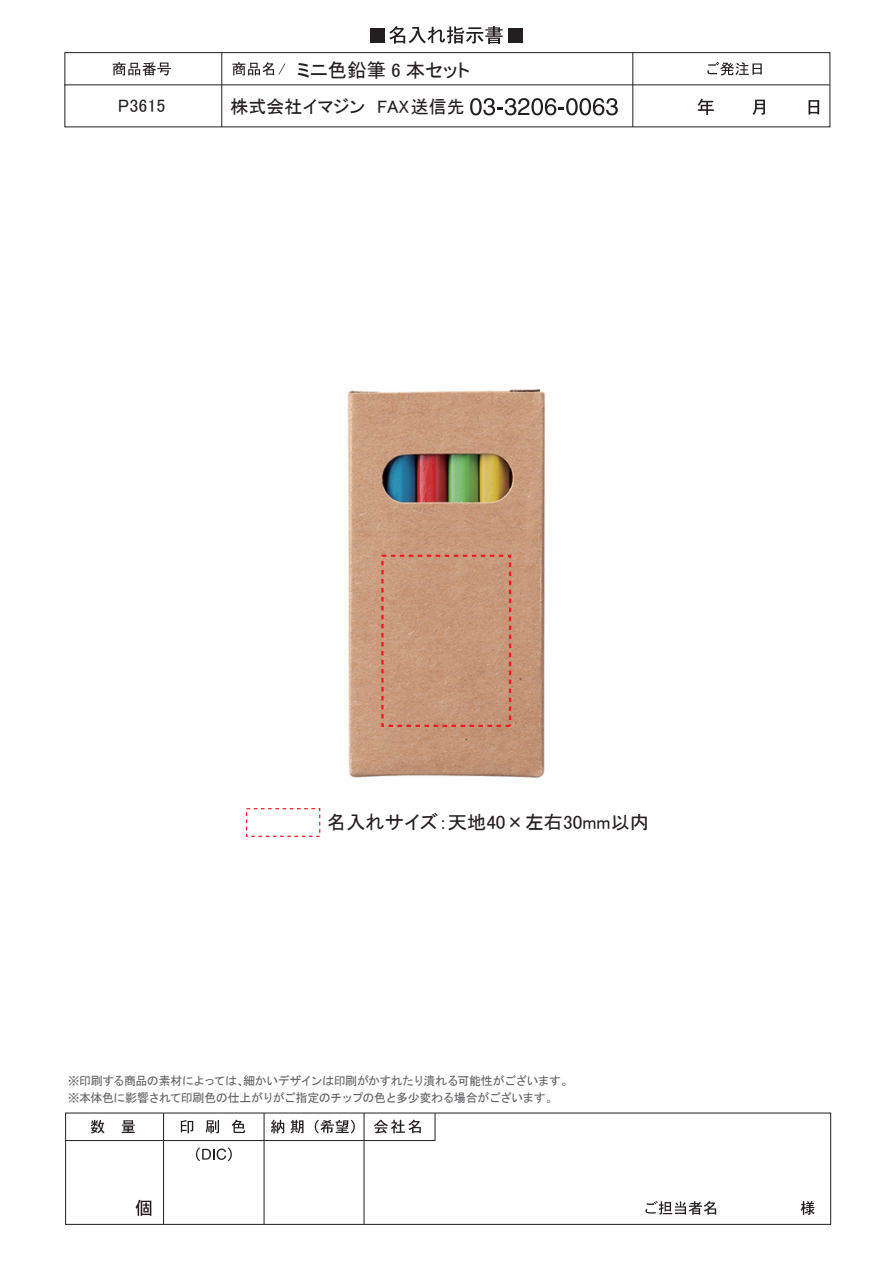
<style>
.page{position:relative;width:893px;height:1263px;background:#fff}
.page>*{position:absolute;margin:0;border:0;box-sizing:border-box;transform-origin:0 0}
.t1{font:19.5px "MS P Gothic";color:#231f20}
.t2{font:19.2px "MS P Gothic";color:#231f20}
.t3{font:18px "MS P Gothic";color:#231f20}
.t4{font:12px/17px "MS Gothic";letter-spacing:-.045em;color:#616164}
</style>
<div class="page">
<div style="left:65px;top:1113px;width:766px;height:112px;border:1px solid #231f20"></div>
<hr style="left:264px;top:1113px;width:1px;height:111px;background:#231f20">
<hr style="left:163px;top:1113px;width:1px;height:111px;background:#231f20">
<hr style="left:364px;top:1113px;width:1px;height:111px;background:#231f20">
<svg style="left:65px;top:1112px;width:371px;height:29px"></svg>
<svg style="left:196px;top:1147px;width:36px;height:14px"></svg>
<svg style="left:136px;top:1200px;width:15px;height:16px"></svg>
<svg style="left:645px;top:1201px;width:71px;height:14px"></svg>
<svg style="left:801px;top:1201px;width:14px;height:14px"></svg>
<div style="left:64px;top:52px;width:766px;height:75px;border:1px solid #231f20"></div>
<svg style="left:698px;top:99px;width:16px;height:16px"></svg>
<svg style="left:753px;top:100px;width:12px;height:15px"></svg>
<svg style="left:808px;top:100px;width:11px;height:15px"></svg>
<hr style="left:221px;top:53px;width:1px;height:74px;background:#231f20">
<div style="left:370px;top:28px;width:15px;height:14px;background:#231f20"></div>
<svg style="left:389px;top:26px;width:114px;height:18px"></svg>
<div style="left:508px;top:28px;width:15px;height:14px;background:#231f20"></div>
<svg style="left:470px;top:98px;width:148px;height:17px"></svg>
<hr style="left:632px;top:53px;width:1px;height:74px;background:#231f20">
<hr style="left:64px;top:84px;width:766px;height:1px;background:#231f20">
<div style="left:246px;top:808px;width:74px;height:29px;background:#fff;border:1px dashed #ee1d23"></div>
<svg style="left:113px;top:62px;width:58px;height:14px"></svg>
<svg style="left:232px;top:62px;width:53px;height:14px"></svg>
<svg style="left:707px;top:62px;width:55px;height:14px"></svg>
<img style="left:347px;top:389px;width:198px;height:389px">
<div style="left:381px;top:555px;width:130px;height:172px;border:2px dashed #ee1d23"></div>
<h3 class="t3" style="left:118px;top:96px;width:49px">P3615</h3>
<h1 class="t1" style="left:297px;top:60px;width:175px">ミニ色鉛筆 6 本セット</h1>
<h3 class="t3" style="left:231px;top:98px;width:236px">株式会社イマジン FAX送信先</h3>
<h2 class="t2" style="left:327px;top:812px;width:323px">名入れサイズ：天地40×左右30mm以内</h2>
<p class="t4" style="left:68px;top:1072px;width:507px">※印刷する商品の素材によっては、細かいデザインは印刷がかすれたり潰れる可能性がございます。※本体色に影響されて印刷色の仕上がりがご指定のチップの色と多少変わる場合がございます。</p>
</div>
